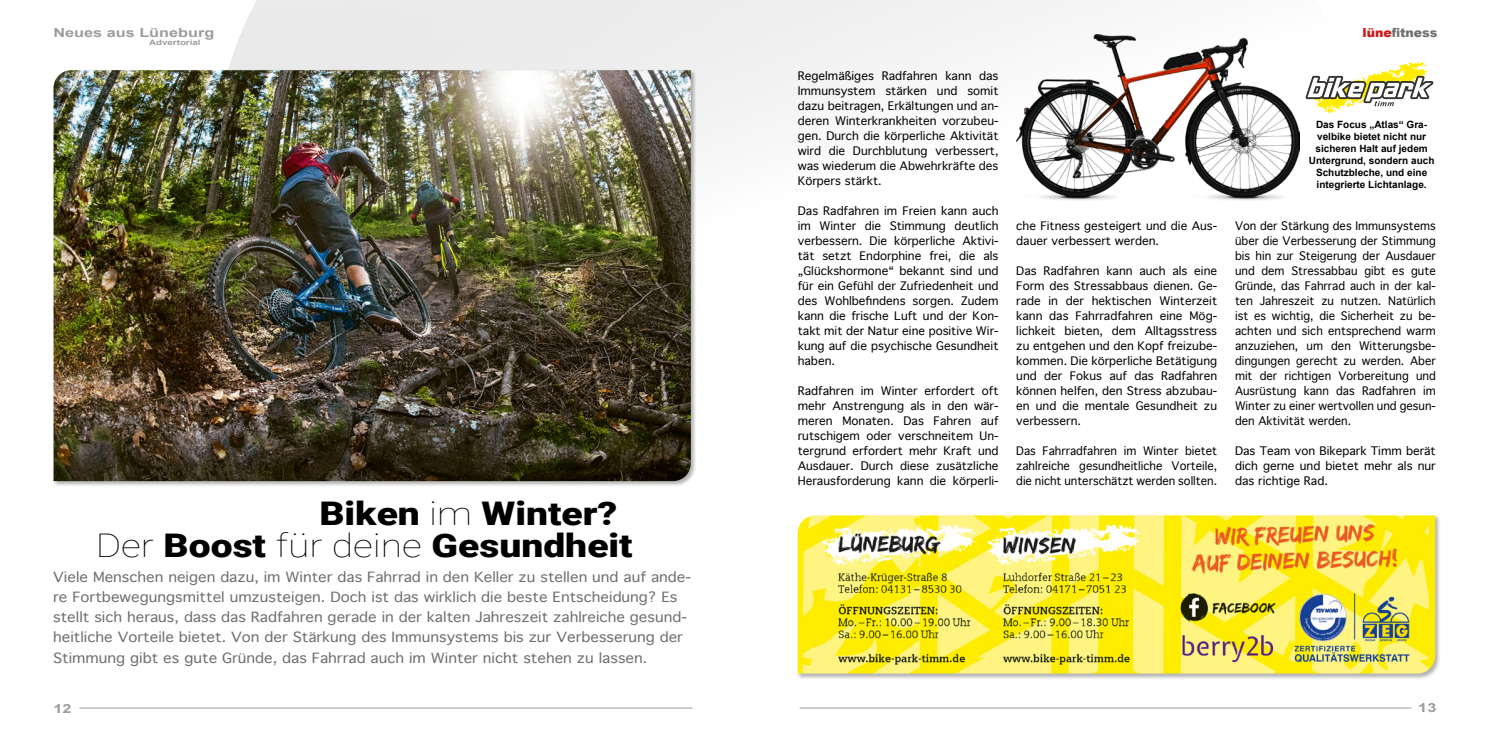
<style>
.page{position:relative;width:1489px;height:745px;background:#fff}
.page>*{position:absolute;margin:0;border:0;box-sizing:border-box;transform-origin:0 0}
.t1{font:900 32.5px "Roboto";color:#000;scale:1.2 1}
.t2{font:13.5px/20px "Geneva";color:#706f6f;scale:1.1 1}
.t3{font:700 12.5px "Arial";color:#9d9d9c;scale:1.3 1}
.t4{font:900 12.5px "Arial";color:#706f6f}
.t5{font:11.25px/15px "Geneva";color:#000;text-align:justify}
.t6{font:700 10px/12px "Arial";color:#000;text-align:center}
.t7{font:700 7.5px "Arial";color:#9d9d9c;scale:1.3 1}
.s1{color:#cd1719}
.s2{font-weight:100}
</style>
<div class="page">
<svg style="left:229px;top:0;width:1071px;height:154px"></svg>
<div style="left:53px;top:69px;width:644px;height:417px;background:#000;opacity:.3"></div>
<img style="left:54px;top:70px;width:637px;height:411px">
<hr style="left:79px;top:707px;width:613px;height:1px;background:#9d9d9c">
<hr style="left:799px;top:707px;width:612px;height:1px;background:#9d9d9c">
<svg style="left:1305px;top:62px;width:128px;height:52px"></svg>
<div style="left:797px;top:514px;width:643px;height:164px;background:#000;opacity:.3"></div>
<img style="left:797px;top:515px;width:637px;height:158px">
<img style="left:1016px;top:35px;width:283px;height:165px">
<p class="t3" style="left:54px;top:25px;width:125px">Neues aus Lüneburg</p>
<p class="t4" style="left:1362px;top:24px;width:77px"><span class="s1">lüne</span>fitness</p>
<p class="t7" style="left:149px;top:37px;width:41px">Advertorial</p>
<h1 class="t1" style="left:319px;top:491px;width:250px">Biken <span class="s2">im</span> Winter?</h1>
<h1 class="t1" style="left:96px;top:522px;width:449px"><span class="s2">Der</span> Boost <span class="s2">für deine</span> Gesundheit</h1>
<p class="t2" style="left:53px;top:567px;width:581px">Viele Menschen neigen dazu, im Winter das Fahrrad in den Keller zu stellen und auf ande&shy;re Fortbewegungsmittel umzusteigen. Doch ist das wirklich die beste Entscheidung? Es stellt sich heraus, dass das Radfahren gerade in der kalten Jahreszeit zahlreiche gesund&shy;heitliche Vorteile bietet. Von der Stärkung des Immunsystems bis zur Verbesserung der Stimmung gibt es gute Gründe, das Fahrrad auch im Winter nicht stehen zu lassen.</p>
<p class="t3" style="left:54px;top:699px;width:15px">12</p>
<p class="t5" style="left:797px;top:68px;width:202px">Regelmäßiges Radfahren kann das Immunsystem stärken und somit dazu beitragen, Erkältungen und an&shy;deren Winterkrankheiten vorzubeu&shy;gen. Durch die körperliche Aktivität wird die Durchblutung verbessert, was wiederum die Abwehrkräfte des Körpers stärkt.</p>
<p class="t5" style="left:797px;top:203px;width:202px">Das Radfahren im Freien kann auch im Winter die Stimmung deutlich verbessern. Die körperliche Aktivi&shy;tät setzt Endorphine frei, die als „Glückshormone“ bekannt sind und für ein Gefühl der Zufriedenheit und des Wohlbefindens sorgen. Zudem kann die frische Luft und der Kon&shy;takt mit der Natur eine positive Wir&shy;kung auf die psychische Gesundheit haben.</p>
<p class="t5" style="left:797px;top:383px;width:202px">Radfahren im Winter erfordert oft mehr Anstrengung als in den wär&shy;meren Monaten. Das Fahren auf rutschigem oder verschneitem Un&shy;tergrund erfordert mehr Kraft und Ausdauer. Durch diese zusätzliche Herausforderung kann die körperli-</p>
<p class="t5" style="left:1016px;top:218px;width:202px">che Fitness gesteigert und die Aus&shy;dauer verbessert werden.</p>
<p class="t5" style="left:1016px;top:264px;width:202px">Das Radfahren kann auch als eine Form des Stressabbaus dienen. Ge&shy;rade in der hektischen Winterzeit kann das Fahrradfahren eine Mög&shy;lichkeit bieten, dem Alltagsstress zu entgehen und den Kopf freizube&shy;kommen. Die körperliche Betätigung und der Fokus auf das Radfahren können helfen, den Stress abzubau&shy;en und die mentale Gesundheit zu verbessern.</p>
<p class="t5" style="left:1016px;top:443px;width:202px">Das Fahrradfahren im Winter bietet zahlreiche gesundheitliche Vorteile, die nicht unterschätzt werden sollten.</p>
<p class="t6" style="left:1308px;top:119px;width:127px">Das Focus „Atlas“ Gra&shy;velbike bietet nicht nur sicheren Halt auf jedem<br>Untergrund, sondern auch<br>Schutzbleche, und eine integrierte Lichtanlage.</p>
<p class="t5" style="left:1234px;top:218px;width:202px">Von der Stärkung des Immunsystems über die Verbesserung der Stimmung bis hin zur Steigerung der Ausdauer und dem Stressabbau gibt es gute Gründe, das Fahrrad auch in der kal&shy;ten Jahreszeit zu nutzen. Natürlich ist es wichtig, die Sicherheit zu be&shy;achten und sich entsprechend warm anzuziehen, um den Witterungsbe&shy;dingungen gerecht zu werden. Aber mit der richtigen Vorbereitung und Ausrüstung kann das Radfahren im Winter zu einer wertvollen und gesun&shy;den Aktivität werden.</p>
<p class="t5" style="left:1234px;top:443px;width:202px">Das Team von Bikepark Timm berät dich gerne und bietet mehr als nur das richtige Rad.</p>
<p class="t3" style="left:1418px;top:699px;width:15px">13</p>
</div>
